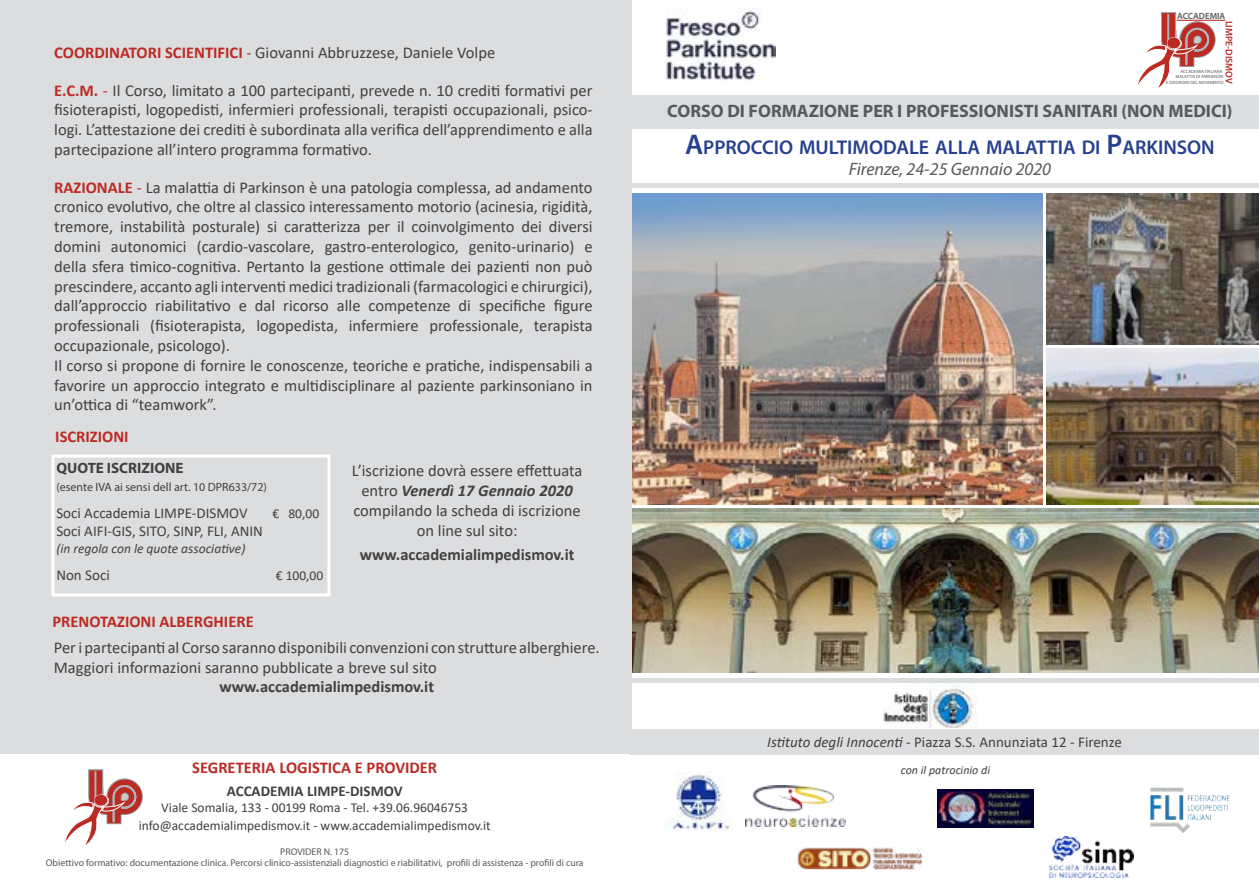
<style>
.page{position:relative;width:1259px;height:893px;background:#fff}
.page>*{position:absolute;margin:0;border:0;box-sizing:border-box;transform-origin:0 0}
.t1{font:600 19.95px "Myriad Pro";color:#25408f}
.t2{font:700 18px "Myriad Pro";color:#58595b}
.t3{font:italic 18px "Myriad Pro";color:#58595b}
.t4{font:16.5px/19.8px "Calibri";color:#414042}
.t5{font:700 16.5px "Calibri";color:#bc2a24}
.t6{font:700 16.5px "Calibri";color:#414042}
.t7{font:15px "Calibri";color:#414042}
.t8{font:700 15px "Calibri";color:#414042}
.t9{font:700 15px "Myriad Pro";color:#414042}
.t10{font:13.5px/18px "Calibri";color:#414042;text-align:center}
.t11{font:italic 13.5px "Calibri";color:#414042}
.t12{font:12px "Myriad Pro";color:#414042}
.t13{font:italic 12px "Calibri";color:#414042}
.t14{font:9.75px/11.7px "Myriad Pro";color:#58595b;text-align:center}
.t15{font:600 9.6px "Myriad Pro";color:#bc2a24}
.t16{font:600 9px "Myriad Pro";color:#58595b}
.t17{font:4.5px/5.4px "Myriad Pro";color:#58595b;text-align:right}
.s1{font-weight:700;color:#bc2a24}
.s2{color:#bc2a24}
.s3{font-weight:700;font-style:italic}
.s4{font-style:inherit}
.s5{font-size:28.5px}
.s6{font-style:italic}
</style>
<div class="page">
<div style="left:631px;top:95px;width:628px;height:659px;background:#dcddde"></div>
<div style="left:631px;top:129px;width:628px;height:600px;background:#fff"></div>
<img style="left:631px;top:193px;width:411px;height:312px">
<img style="left:1046px;top:193px;width:213px;height:151px">
<img style="left:1046px;top:348px;width:213px;height:157px">
<img style="left:631px;top:508px;width:628px;height:165px">
<img style="left:666px;top:10px;width:109px;height:71px">
<hr style="left:628px;top:183px;width:631px;height:4px;background:#dcddde">
<svg style="left:1137px;top:12px;width:78px;height:76px"></svg>
<hr style="left:1176px;top:20px;width:49px;height:1px;background:#bc2a24">
<div style="left:627px;top:678px;width:632px;height:5px;background:#dcddde"></div>
<img style="left:883px;top:683px;width:94px;height:45px">
<img style="left:665px;top:771px;width:68px;height:60px">
<img style="left:745px;top:785px;width:100px;height:42px">
<img style="left:797px;top:847px;width:126px;height:23px">
<img style="left:1150px;top:788px;width:79px;height:32px">
<img style="left:1049px;top:836px;width:84px;height:42px">
<img style="left:937px;top:789px;width:96px;height:39px">
<div style="left:0;top:0;width:631px;height:754px;background:#dcddde"></div>
<svg style="left:63px;top:769px;width:80px;height:76px"></svg>
<div style="left:51px;top:455px;width:279px;height:141px;border:3px solid #fff"></div>
<p class="t4" style="left:54px;top:42px;width:442px"><span class="s1">COORDINATORI SCIENTIFICI</span> <span class="s2">-</span> Giovanni Abbruzzese, Daniele Volpe</p>
<p class="t4" style="left:54px;top:80px;width:540px;text-align:justify"><span class="s1">E.C.M.</span> <span class="s2">-</span> Il Corso, limitato a 100 partecipanti, prevede n. 10 crediti formativi per fisioterapisti, logopedisti, infermieri professionali, terapisti occupazionali, psico‐ logi. L’attestazione dei crediti è subordinata alla verifica dell’apprendimento e alla partecipazione all’intero programma formativo.</p>
<p class="t4" style="left:54px;top:177px;width:540px"><span class="s1">RAZIONALE</span> <span class="s2">-</span> La malattia di Parkinson è una patologia complessa, ad andamento cronico evolutivo, che oltre al classico interessamento motorio (acinesia, rigidità, tremore, instabilità posturale) si caratterizza per il coinvolgimento dei diversi domini autonomici (cardio-vascolare, gastro-enterologico, genito-urinario) e della sfera timico-cognitiva. Pertanto la gestione ottimale dei pazienti non può prescindere, accanto agli interventi medici tradizionali (farmacologici e chirurgici), dall’approccio riabilitativo e dal ricorso alle competenze di specifiche figure professionali (fisioterapista, logopedista, infermiere professionale, terapista occupazionale, psicologo).<br>Il corso si propone di fornire le conoscenze, teoriche e pratiche, indispensabili a favorire un approccio integrato e multidisciplinare al paziente parkinsoniano in un’ottica di “teamwork”.</p>
<p class="t5" style="left:55px;top:425px;width:75px">ISCRIZIONI</p>
<p class="t9" style="left:56px;top:459px;width:129px">QUOTE ISCRIZIONE</p>
<p class="t12" style="left:56px;top:480px;width:212px">(esente IVA ai sensi dell art. 10 DPR633/72)</p>
<p class="t7" style="left:56px;top:503px;width:193px">Soci Accademia LIMPE-DISMOV</p>
<p class="t10" style="left:272px;top:505px;width:48px">€ 80,00</p>
<p class="t7" style="left:56px;top:521px;width:208px">Soci AIFI-GIS, SITO, SINP, FLI, ANIN</p>
<p class="t11" style="left:56px;top:539px;width:191px">(in regola con le quote associative)</p>
<p class="t7" style="left:56px;top:564px;width:55px">Non Soci</p>
<p class="t10" style="left:276px;top:566px;width:49px">€ 100,00</p>
<p class="t5" style="left:52px;top:610px;width:203px">PRENOTAZIONI ALBERGHIERE</p>
<p class="t4" style="left:352px;top:460px;width:232px;text-align:center">L’iscrizione dovrà essere effettuata entro <span class="s3">Venerdì 17 Gennaio 2020 </span>compilando la scheda di iscrizione on line sul sito:</p>
<p class="t6" style="left:360px;top:542px;width:216px">www.accademialimpedismov.it</p>
<p class="t4" style="left:54px;top:637px;width:547px">Per i partecipanti al Corso saranno disponibili convenzioni con strutture alberghiere.<br>Maggiori informazioni saranno pubblicate a breve sul sito</p>
<p class="t6" style="left:219px;top:675px;width:216px">www.accademialimpedismov.it</p>
<p class="t5" style="left:192px;top:756px;width:246px">SEGRETERIA LOGISTICA E PROVIDER</p>
<p class="t8" style="left:227px;top:780px;width:177px">ACCADEMIA LIMPE-DISMOV</p>
<p class="t10" style="left:139px;top:798px;width:354px">Viale Somalia, 133 - 00199 Roma - Tel. +39.06.96046753 info@accademialimpedismov.it - www.accademialimpedismov.it</p>
<p class="t14" style="left:46px;top:845px;width:539px">PROVIDER N. 175<br>Obiettivo formativo: documentazione clinica. Percorsi clinico-assistenziali diagnostici e riabilitativi, profili di assistenza - profili di cura</p>
<p class="t16" style="left:1177px;top:10px;width:50px">ACCADEMIA</p>
<p class="t15" style="left:1235px;top:21px;width:65px;rotate:90deg">LIMPE-DISMOV</p>
<p class="t17" style="left:1166px;top:69px;width:59px">ACCADEMIA ITALIANA<br>MALATTIA DI PARKINSON<br>E DISORDINI DEL MOVIMENTO</p>
<p class="t2" style="left:667px;top:99px;width:567px"><span class="s4">CORSO DI FORMAZIONE PER</span> I PROFESSIONISTI SANITARI (NON MEDICI)</p>
<p class="t1" style="left:685px;top:134px;width:531px"><span class="s5">A</span>PPROCCIO MULTIMODALE ALLA MALATTIA DI <span class="s5">P</span>ARKINSON</p>
<p class="t3" style="left:848px;top:158px;width:204px">Firenze, 24-25 Gennaio 2020</p>
<p class="t7" style="left:767px;top:731px;width:356px"><span class="s6">Istituto degli Innocenti</span> ‐ Piazza S.S. Annunziata 12 ‐ Firenze</p>
<p class="t13" style="left:901px;top:761px;width:91px">con il patrocinio di</p>
</div>
